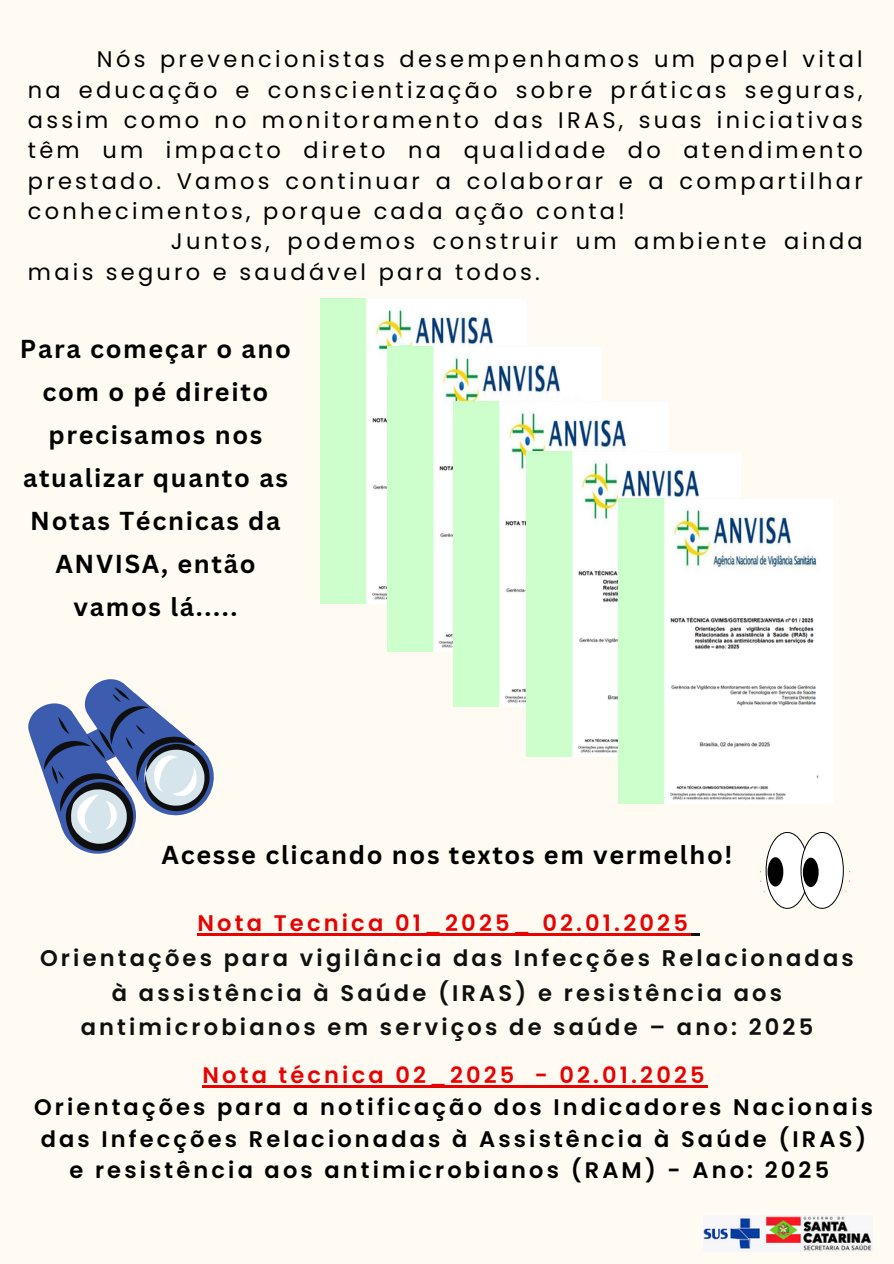
<style>
.page{position:relative;width:894px;height:1264px;background:#fff}
.page>*{position:absolute;margin:0;border:0;box-sizing:border-box;transform-origin:0 0}
.t1{font:700 25.2px/42.9px "Canva Sans";letter-spacing:.065em;color:#000;text-align:center}
.t2{font:22.5px/30.3px "Poppins";letter-spacing:.145em;color:#000;text-align:justify}
.t3{font:600 22.5px/31.5px "Poppins";letter-spacing:.14em;color:#000;text-align:center}
.t4{font:600 22.5px/34.8px "Poppins";letter-spacing:.14em;color:#101010;text-align:center}
.s1{color:#e60303}
</style>
<div class="page">
<div style="left:0;top:0;width:893px;height:1263px;background:#fffbf2"></div>
<img style="left:321px;top:299px;width:205px;height:305px">
<img style="left:387px;top:346px;width:214px;height:305px">
<img style="left:453px;top:402px;width:214px;height:304px">
<img style="left:526px;top:451px;width:214px;height:305px">
<svg style="left:28px;top:679px;width:186px;height:174px"></svg>
<hr style="left:197px;top:933px;width:493px;height:2px;background:#e60303">
<svg style="left:690px;top:933px;width:9px;height:2px"></svg>
<div style="left:765px;top:832px;width:43px;height:76px;background:#fff;border-radius:50%"></div>
<div style="left:765px;top:832px;width:43px;height:76px;border:1px solid #000;border-radius:50%"></div>
<div style="left:800px;top:832px;width:43px;height:76px;background:#fff;border-radius:50%"></div>
<div style="left:800px;top:832px;width:43px;height:76px;border:1px solid #000;border-radius:50%"></div>
<div style="left:802px;top:857px;width:16px;height:30px;background:#000;border-radius:50%"></div>
<div style="left:767px;top:857px;width:16px;height:29px;background:#000;border-radius:50%"></div>
<hr style="left:202px;top:1085px;width:315px;height:2px;background:#e60303">
<svg style="left:517px;top:1085px;width:17px;height:2px"></svg>
<hr style="left:534px;top:1085px;width:173px;height:2px;background:#e60303">
<img style="left:703px;top:1216px;width:169px;height:35px">
<img style="left:618px;top:498px;width:214px;height:305px">
<p class="t2" style="left:28px;top:44px;width:836px;text-indent:69px">Nós prevencionistas desempenhamos um papel vital na educação e conscientização sobre práticas seguras, assim como no monitoramento das IRAS, suas iniciativas têm um impacto direto na qualidade do atendimento prestado. Vamos continuar a colaborar e a compartilhar conhecimentos, porque cada ação conta!</p>
<p class="t2" style="left:28px;top:226px;width:836px;text-indent:143px">Juntos, podemos construir um ambiente ainda mais seguro e saudável para todos.</p>
<p class="t1" style="left:20px;top:327px;width:272px">Para começar o ano com o pé direito precisamos nos atualizar quanto as<br>Notas Técnicas da<br>ANVISA, então vamos lá.....</p>
<h1 class="t1" style="left:161px;top:832px;width:572px">Acesse clicando nos textos em vermelho!</h1>
<p class="t4" style="left:40px;top:905px;width:815px"><span class="s1">Nota Tecnica 01_2025_ 02.01.2025<br></span>Orientações para vigilância das Infecções Relacionadas à assistência à Saúde (IRAS) e resistência aos antimicrobianos em serviços de saúde – ano: 2025</p>
<p class="t3" style="left:34px;top:1059px;width:840px"><span class="s1">Nota técnica 02_2025 - 02.01.2025<br></span>Orientações para a notificação dos Indicadores Nacionais das Infecções Relacionadas à Assistência à Saúde (IRAS) e resistência aos antimicrobianos (RAM) - Ano: 2025</p>
</div>
